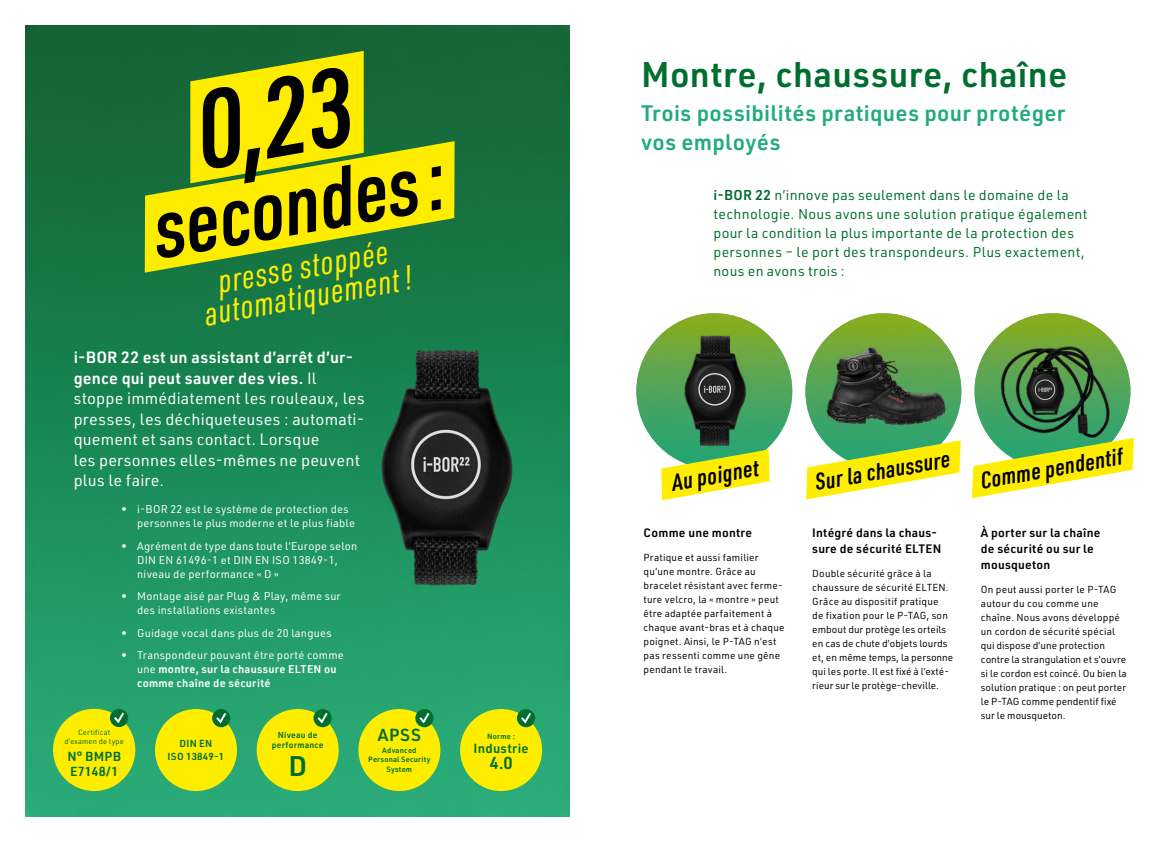
<style>
.page{position:relative;width:1171px;height:842px;background:#fff}
.page>*{position:absolute;margin:0;border:0;box-sizing:border-box;transform-origin:0 0}
.t1{font:italic 600 108.3px "URWDIN Cond";color:#000}
.t2{font:italic 600 83.3px "URWDIN Cond";color:#000}
.t3{font:600 35px "URWDIN";letter-spacing:.015em;color:#006e2f}
.t4{font:italic 33.7px/29.6px "URWDIN Cond";color:#ffed00;text-align:center}
.t5{font:600 27.8px "URWDIN";color:#006e2f}
.t6{font:italic 600 23.2px "URWDIN Cond";color:#000}
.t7{font:600 22px/29px "URWDIN";letter-spacing:.015em;color:#21ad79}
.t8{font:600 17.1px "URWDIN";color:#006e2f}
.t9{font:600 17px "URWDIN";color:#006e2f}
.t10{font:16px/20.5px "URWDIN";letter-spacing:.015em;color:#fff}
.t11{font:14px/19px "URWDIN";letter-spacing:.02em;color:#006e2f}
.t12{font:600 13px "URWDIN";letter-spacing:.02em;color:#006e2f}
.t13{font:600 12.9px/15px "URWDIN";letter-spacing:.02em;color:#006e2f}
.t14{font:600 12px/16px "URWDIN";letter-spacing:.02em;color:#000}
.t15{font:11px/14px "URWDIN";letter-spacing:.02em;color:#fff}
.t16{font:600 11px/14px "URWDIN";letter-spacing:.02em;color:#fff}
.t17{font:10px/14px "URWDIN";letter-spacing:.02em;color:#000}
.t18{font:10px/14px "URWDIN";color:#000}
.t19{font:600 10px/13px "URWDIN";letter-spacing:.02em;color:#006e2f;text-align:center}
.t20{font:600 8.6px/10.2px "URWDIN";letter-spacing:.02em;color:#006e2f;text-align:center}
.t21{font:600 7.5px/9.6px "URWDIN";letter-spacing:.02em;color:#006e2f;text-align:center}
.t22{font:7.4px/9px "URWDIN";letter-spacing:.02em;color:#006e2f;text-align:center}
.s1{font-weight:600}
.s2{font-weight:400}
</style>
<div class="page">
<svg style="left:636px;top:313px;width:156px;height:156px;background:#5da74d"></svg>
<svg style="left:805px;top:313px;width:156px;height:156px;background:#73ab37"></svg>
<svg style="left:974px;top:313px;width:156px;height:156px;background:#69a943"></svg>
<svg style="left:661px;top:450px;width:108px;height:50px"></svg>
<svg style="left:806px;top:440px;width:154px;height:59px"></svg>
<svg style="left:972px;top:438px;width:162px;height:60px"></svg>
<img style="left:996px;top:342px;width:118px;height:110px">
<img style="left:810px;top:337px;width:149px;height:100px">
<img style="left:664px;top:332px;width:101px;height:134px">
<img style="left:26px;top:26px;width:544px;height:790px">
<svg style="left:145px;top:141px;width:309px;height:132px;background:#aec216"></svg>
<svg style="left:190px;top:51px;width:174px;height:132px;background:#dcd908"></svg>
<img style="left:376px;top:342px;width:139px;height:251px">
<div style="left:155px;top:709px;width:82px;height:82px;background:#ffed00;border-radius:50%"></div>
<svg style="left:212px;top:709px;width:18px;height:18px"></svg>
<svg style="left:214px;top:711px;width:14px;height:14px"></svg>
<div style="left:257px;top:709px;width:82px;height:82px;background:#ffed00;border-radius:50%"></div>
<svg style="left:313px;top:709px;width:19px;height:18px"></svg>
<svg style="left:315px;top:711px;width:14px;height:14px"></svg>
<div style="left:358px;top:709px;width:82px;height:82px;background:#ffed00;border-radius:50%"></div>
<svg style="left:415px;top:709px;width:18px;height:18px"></svg>
<svg style="left:417px;top:711px;width:14px;height:14px"></svg>
<div style="left:460px;top:709px;width:82px;height:82px;background:#ffed00;border-radius:50%"></div>
<div style="left:517px;top:709px;width:18px;height:18px;background:#006e2f;border-radius:50%"></div>
<svg style="left:519px;top:711px;width:14px;height:14px"></svg>
<div style="left:53px;top:709px;width:82px;height:82px;background:#ffed00;border-radius:50%"></div>
<div style="left:110px;top:709px;width:18px;height:18px;background:#006e2f;border-radius:50%"></div>
<svg style="left:112px;top:710px;width:14px;height:15px"></svg>
<h1 class="t1" style="left:184px;top:60px;width:159px;rotate:-10deg">0,23</h1>
<h2 class="t2" style="left:144px;top:174px;width:296px;rotate:-10deg">secondes :</h2>
<h3 class="t4" style="left:197px;top:269px;width:211px;rotate:-10deg">presse stoppée automatiquement !</h3>
<p class="t10" style="left:74px;top:347px;width:292px"><span class="s1">i-BOR 22 est un assistant d’arrêt d’ur&shy;gence qui peut sauver des vies.</span> Il stoppe immédiatement les rouleaux, les presses, les déchiqueteuses : automati&shy;quement et sans contact. Lorsque<br>les personnes elles-mêmes ne peuvent plus le faire.</p>
<p class="t15" style="left:137px;top:502px;width:219px;text-indent:-16px">• i-BOR 22 est le système de protection des personnes le plus moderne et le plus fiable</p>
<p class="t15" style="left:137px;top:538px;width:222px;text-indent:-16px">• Agrément de type dans toute l’Europe selon<br>DIN EN 61496-1 et DIN EN ISO 13849-1, niveau de performance « D »</p>
<p class="t15" style="left:137px;top:589px;width:205px;text-indent:-16px">• Montage aisé par Plug &amp; Play, même sur des installations existantes</p>
<p class="t15" style="left:121px;top:625px;width:212px">• Guidage vocal dans plus de 20 langues</p>
<p class="t16" style="left:137px;top:648px;width:208px;text-indent:-16px"><span class="s2">• Transpondeur pouvant être porté comme une</span> montre, sur la chaussure ELTEN ou comme chaîne de sécurité</p>
<p class="t22" style="left:64px;top:727px;width:61px">Certificat d’examen de type</p>
<p class="t13" style="left:67px;top:748px;width:55px">N° BMPB<br>E7148/1</p>
<p class="t19" style="left:168px;top:737px;width:58px">DIN EN<br>ISO 13849-1</p>
<p class="t20" style="left:272px;top:730px;width:53px">Niveau de performance</p>
<h3 class="t5" style="left:288px;top:747px;width:20px">D</h3>
<h3 class="t8" style="left:378px;top:723px;width:45px">APSS</h3>
<p class="t21" style="left:368px;top:745px;width:64px">Advanced<br>Personal Security<br>System</p>
<h3 class="t12" style="left:473px;top:739px;width:57px">Industrie</h3>
<p class="t21" style="left:487px;top:731px;width:29px">Norme :</p>
<h3 class="t9" style="left:489px;top:751px;width:25px">4.0</h3>
<h3 class="t3" style="left:641px;top:51px;width:427px">Montre, chaussure, chaîne</h3>
<h3 class="t7" style="left:641px;top:98px;width:426px">Trois possibilités pratiques pour protéger vos employés</h3>
<p class="t11" style="left:713px;top:185px;width:375px"><span class="s1">i-BOR 22</span> n’innove pas seulement dans le domaine de la technologie. Nous avons une solution pratique également pour la condition la plus importante de la protection des personnes – le port des transpondeurs. Plus exactement, nous en avons trois :</p>
<h3 class="t6" style="left:669px;top:467px;width:89px;rotate:-10deg">Au poignet</h3>
<p class="t14" style="left:643px;top:524px;width:110px">Comme une montre</p>
<p class="t17" style="left:643px;top:550px;width:142px">Pratique et aussi familier qu’une montre. Grâce au bracelet résistant avec ferme&shy;ture velcro, la « montre » peut être adaptée parfaitement à chaque avant-bras et à chaque poignet. Ainsi, le P-TAG n’est pas ressenti comme une gêne pendant le travail.</p>
<h3 class="t6" style="left:813px;top:467px;width:138px;rotate:-10deg">Sur la chaussure</h3>
<h3 class="t6" style="left:978px;top:465px;width:146px;rotate:-10deg">Comme pendentif</h3>
<p class="t14" style="left:812px;top:524px;width:131px">Intégré dans la chaus&shy;sure de sécurité ELTEN</p>
<p class="t17" style="left:812px;top:566px;width:143px">Double sécurité grâce à la chaussure de sécurité ELTEN.<br>Grâce au dispositif pratique<br>de fixation pour le P-TAG, son embout dur protège les orteils en cas de chute d’objets lourds et, en même temps, la personne qui les porte. Il est fixé à l’exté&shy;rieur sur le protège-cheville.</p>
<p class="t14" style="left:981px;top:524px;width:121px">À porter sur la chaîne de sécurité ou sur le mousqueton</p>
<p class="t18" style="left:981px;top:582px;width:147px">On peut aussi porter le P-TAG autour du cou comme une chaîne. Nous avons développé un cordon de sécurité spécial qui dispose d’une protection contre la strangulation et s’ouvre si le cordon est coincé. Ou bien la solution pratique : on peut porter le P-TAG comme pendentif fixé sur le mousqueton.</p>
</div>
